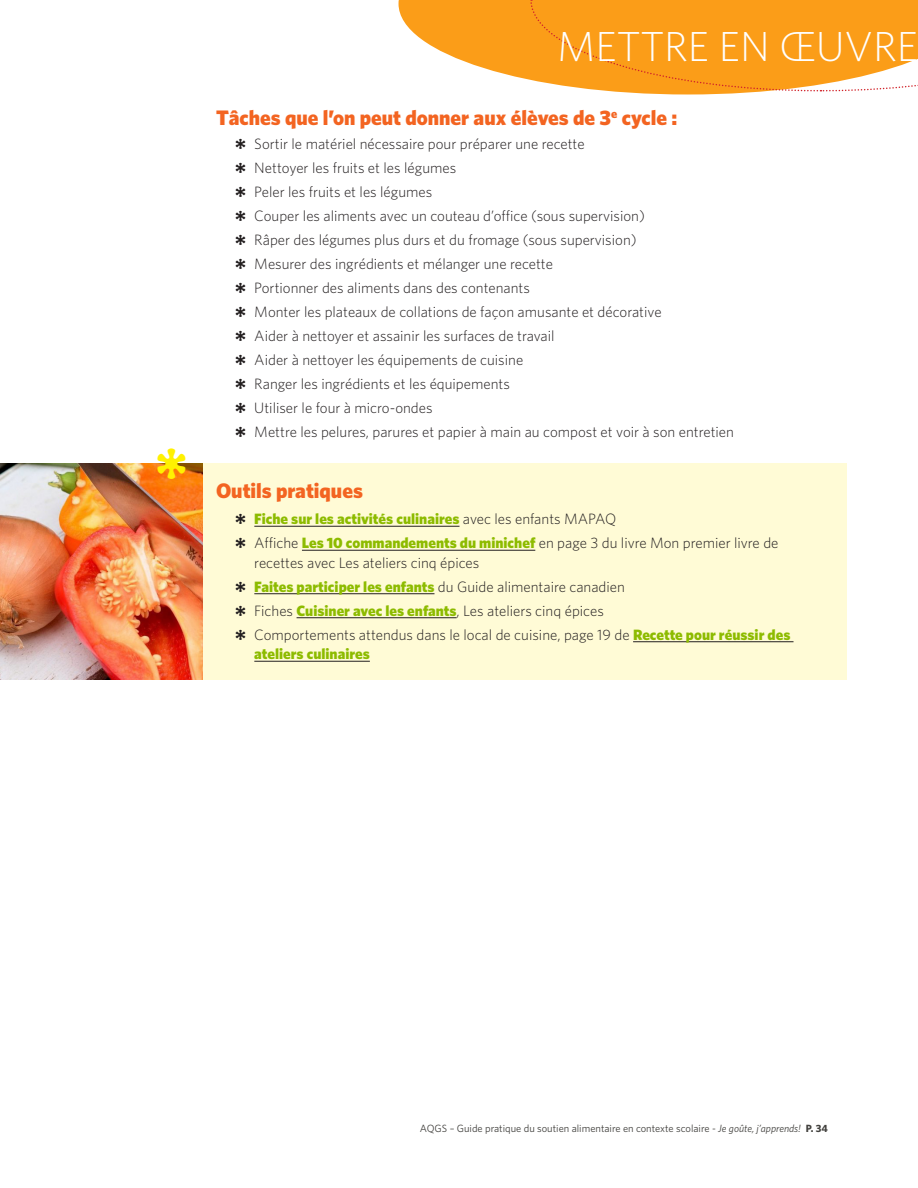
<style>
.page{position:relative;width:918px;height:1188px;background:#fff}
.page>*{position:absolute;margin:0;border:0;box-sizing:border-box;transform-origin:0 0}
.t1{font:45px "FF Dingbests";color:#fff101}
.t2{font:300 42px "Whitney";color:#fff}
._1er_Sous-titre{font:900 21px "Whitney";color:#f36421}
.t3{font:300 15px/19.5px "Whitney";color:#231f20}
.t4{font:900 15px "Whitney";color:#8dbb00}
.t5{font:10.5px "Whitney";color:#42413e}
.s1{font-family:"FF Dingbests";font-weight:400}
.s2{font-family:"FF Dingbests";font-weight:400;color:#231f20}
.s3{font-weight:300;color:#231f20}
.s4{font-weight:900;color:#8dbb00}
.s5{font-style:italic}
.s6{font-weight:700}
</style>
<div class="page">
<svg style="left:399px;top:0;width:356px;height:94px;fill:#fb9d18"></svg>
<svg style="left:529px;top:0;width:389px;height:92px;background:#faa227"></svg>
<div style="left:0;top:464px;width:847px;height:216px;background:#fffbd6"></div>
<hr style="left:254px;top:526px;width:206px;height:1px;background:#231f20">
<hr style="left:302px;top:550px;width:233px;height:1px;background:#231f20">
<hr style="left:254px;top:593px;width:181px;height:1px;background:#231f20">
<hr style="left:297px;top:617px;width:160px;height:1px;background:#231f20">
<hr style="left:633px;top:641px;width:161px;height:1px;background:#231f20">
<hr style="left:254px;top:661px;width:116px;height:1px;background:#231f20">
<img style="left:0;top:464px;width:202px;height:215px">
<p class="t1" style="left:152px;top:439px;width:40px">Q</p>
<h2 class="t2" style="left:557px;top:22px;width:362px">METTRE EN ŒUVRE</h2>
<p class="_1er_Sous-titre" style="left:216px;top:105px;width:463px">Tâches que l’on peut donner aux élèves de 3<sup>e</sup> cycle :</p>
<p class="t3" style="left:234px;top:134px;width:352px"><span class="s1">Q</span> Sortir le matériel nécessaire pour préparer une recette</p>
<p class="t3" style="left:234px;top:158px;width:224px"><span class="s1">Q</span> Nettoyer les fruits et les légumes</p>
<p class="t3" style="left:234px;top:182px;width:200px"><span class="s1">Q</span> Peler les fruits et les légumes</p>
<p class="t3" style="left:234px;top:206px;width:412px"><span class="s1">Q</span> Couper les aliments avec un couteau d’office (sous supervision)</p>
<p class="t3" style="left:234px;top:230px;width:404px"><span class="s1">Q</span> Râper des légumes plus durs et du fromage (sous supervision)</p>
<p class="t3" style="left:234px;top:254px;width:321px"><span class="s1">Q</span> Mesurer des ingrédients et mélanger une recette</p>
<p class="t3" style="left:234px;top:278px;width:297px"><span class="s1">Q</span> Portionner des aliments dans des contenants</p>
<p class="t3" style="left:234px;top:302px;width:429px"><span class="s1">Q</span> Monter les plateaux de collations de façon amusante et décorative</p>
<p class="t3" style="left:234px;top:326px;width:322px"><span class="s1">Q</span> Aider à nettoyer et assainir les surfaces de travail</p>
<p class="t3" style="left:234px;top:350px;width:291px"><span class="s1">Q</span> Aider à nettoyer les équipements de cuisine</p>
<p class="t3" style="left:234px;top:374px;width:277px"><span class="s1">Q</span> Ranger les ingrédients et les équipements</p>
<p class="t3" style="left:234px;top:398px;width:200px"><span class="s1">Q</span> Utiliser le four à micro-ondes</p>
<p class="t3" style="left:234px;top:422px;width:502px"><span class="s1">Q</span> Mettre les pelures, parures et papier à main au compost et voir à son entretien</p>
<p class="_1er_Sous-titre" style="left:216px;top:478px;width:148px">Outils pratiques</p>
<p class="t4" style="left:234px;top:510px;width:384px"><span class="s2">Q</span> Fiche sur les activités culinaires <span class="s3">avec les enfants MAPAQ</span></p>
<p class="t3" style="left:254px;top:533px;width:526px;text-indent:-20px"><span class="s1">Q</span> Affiche <span class="s4">Les 10 commandements du minichef</span> en page 3 du livre Mon premier livre de recettes avec Les ateliers cinq épices</p>
<p class="t4" style="left:234px;top:577px;width:392px"><span class="s2">Q</span> Faites participer les enfants <span class="s3">du Guide alimentaire canadien</span></p>
<p class="t3" style="left:234px;top:601px;width:371px"><span class="s1">Q</span> Fiches <span class="s4">Cuisiner avec les enfants</span>, Les ateliers cinq épices</p>
<p class="t3" style="left:254px;top:625px;width:538px;text-indent:-20px"><span class="s1">Q</span> Comportements attendus dans le local de cuisine, page 19 de <span class="s4">Recette pour réussir des ateliers culinaires</span></p>
<p class="t5" style="left:420px;top:1122px;width:410px">AQGS – Guide pratique du soutien alimentaire en contexte scolaire - <span class="s5">Je goûte, j’apprends!</span> <span class="s6">P. 34</span></p>
</div>
